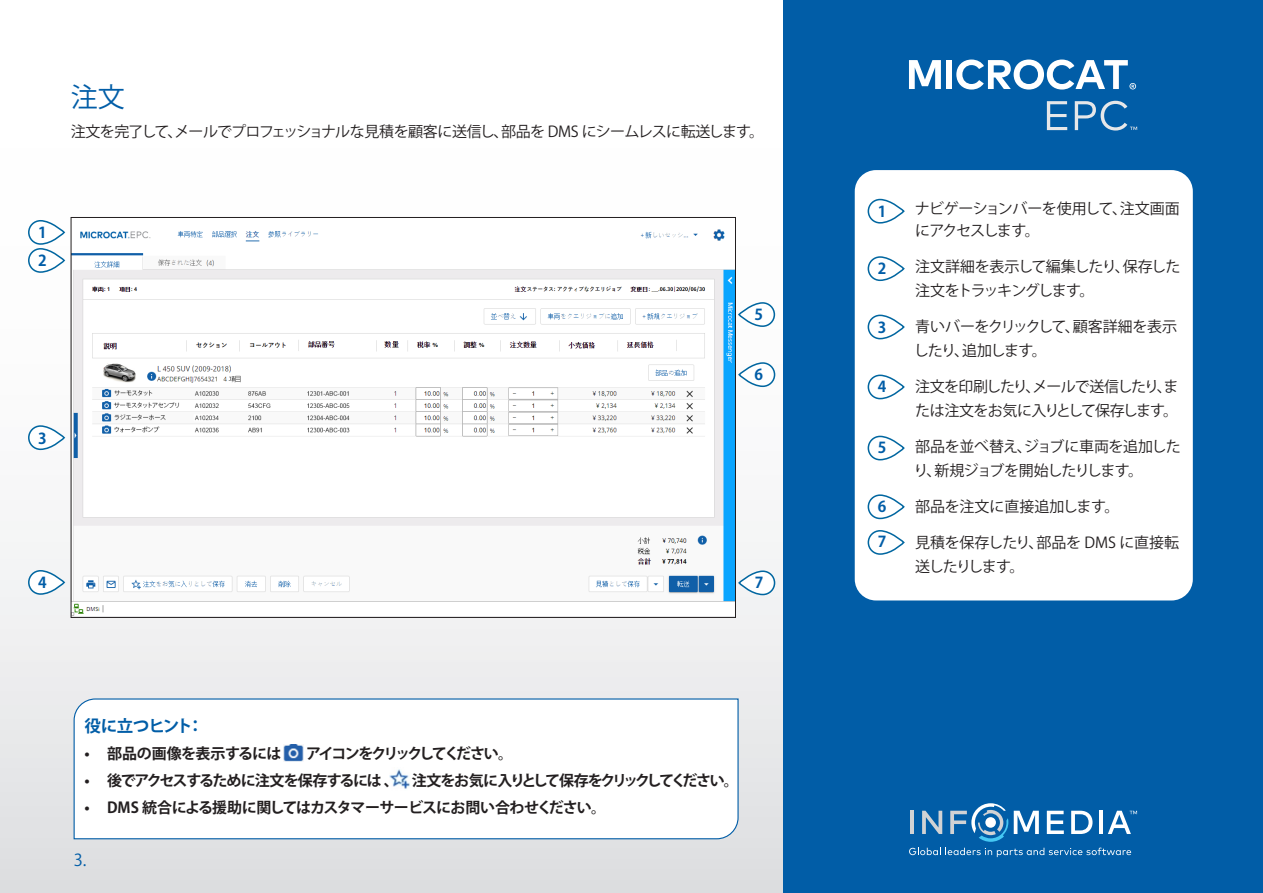
<style>
.page{position:relative;width:1263px;height:893px;background:#fff}
.page>*{position:absolute;margin:0;border:0;box-sizing:border-box;transform-origin:0 0}
.t1{font:27px "Koz Go Pr 6 N";color:#015da7}
.t2{font:700 16.5px "Koz Go Pr 6 N";letter-spacing:-.035em;color:#015da7}
.t3{font:16.5px "Koz Go Pr 6 N";color:#015da7}
.t4{font:15px/24px "Koz Go Pr 6 N";letter-spacing:-.04em;color:#231f20}
.t5{font:700 15px "Koz Go Pr 6 N";letter-spacing:-.08em;color:#231f20}
.t6{font:700 15px "Koz Go Pr 6 N";letter-spacing:-.05em;color:#231f20}
.t7{font:15px/24px "Koz Go Pr 6 N";letter-spacing:-.02em;color:#231f20}
.t8{font:700 15px "Koz Go Pr 6 N";letter-spacing:-.155em;color:#231f20}
.t9{font:15px "Koz Go Pr 6 N";letter-spacing:-.005em;color:#231f20}
.t10{font:700 15px "Koz Go Pr 6 N";color:#015da7}
.t11{font:700 15px "Koz Go Pr 6 N";letter-spacing:-.02em;color:#231f20}
</style>
<div class="page">
<div style="left:0;top:0;width:1263px;height:893px;background:linear-gradient(to bottom,#fff,#e1e3e5)"></div>
<div style="left:783px;top:0;width:480px;height:893px;background:#015da7"></div>
<svg style="left:909px;top:60px;width:32px;height:29px"></svg>
<div style="left:946px;top:60px;width:6px;height:29px;background:#fff"></div>
<svg style="left:956px;top:60px;width:180px;height:30px"></svg>
<svg style="left:1047px;top:101px;width:20px;height:29px"></svg>
<svg style="left:1075px;top:101px;width:62px;height:30px"></svg>
<div style="left:855px;top:170px;width:338px;height:430px;background:#fff;border-radius:21px"></div>
<svg style="left:868px;top:200px;width:36px;height:23px"></svg>
<div style="left:867px;top:199px;width:37px;height:25px;border:2px solid #0166a0;border-radius:12px"></div>
<svg style="left:29px;top:221px;width:35px;height:23px"></svg>
<div style="left:28px;top:220px;width:37px;height:25px;border:2px solid #0166a0;border-radius:12px"></div>
<svg style="left:868px;top:257px;width:36px;height:23px"></svg>
<div style="left:867px;top:256px;width:37px;height:25px;border:2px solid #0166a0;border-radius:12px"></div>
<div style="left:29px;top:249px;width:35px;height:23px;background:#fff;border-radius:12px"></div>
<div style="left:28px;top:248px;width:37px;height:25px;border:2px solid #0166a0;border-radius:12px"></div>
<div style="left:867px;top:315px;width:37px;height:24px;border:2px solid #0166a0;border-radius:12px"></div>
<svg style="left:29px;top:426px;width:35px;height:23px"></svg>
<div style="left:28px;top:425px;width:37px;height:25px;border:2px solid #0166a0;border-radius:12px"></div>
<div style="left:867px;top:375px;width:37px;height:24px;border:2px solid #0166a0;border-radius:12px"></div>
<svg style="left:29px;top:571px;width:35px;height:23px"></svg>
<div style="left:28px;top:570px;width:37px;height:25px;border:2px solid #0166a0;border-radius:12px"></div>
<div style="left:867px;top:436px;width:37px;height:24px;border:2px solid #0166a0;border-radius:12px"></div>
<svg style="left:868px;top:495px;width:36px;height:23px"></svg>
<div style="left:867px;top:494px;width:37px;height:25px;border:2px solid #0166a0;border-radius:12px"></div>
<svg style="left:739px;top:363px;width:35px;height:23px"></svg>
<div style="left:738px;top:362px;width:37px;height:25px;border:2px solid #0166a0;border-radius:12px"></div>
<div style="left:867px;top:530px;width:37px;height:25px;border:2px solid #0166a0;border-radius:12px"></div>
<svg style="left:739px;top:571px;width:35px;height:23px"></svg>
<div style="left:738px;top:570px;width:37px;height:25px;border:2px solid #0166a0;border-radius:12px"></div>
<svg style="left:73px;top:698px;width:666px;height:142px"></svg>
<img style="left:73px;top:219px;width:661px;height:397px">
<img style="left:284px;top:744px;width:19px;height:17px">
<img style="left:390px;top:767px;width:21px;height:23px">
<svg style="left:739px;top:303px;width:35px;height:23px"></svg>
<div style="left:738px;top:302px;width:37px;height:25px;border:2px solid #0166a0;border-radius:12px"></div>
<hr style="left:910px;top:811px;width:4px;height:23px;background:#d1d2d4">
<svg style="left:922px;top:811px;width:20px;height:23px"></svg>
<svg style="left:1014px;top:811px;width:25px;height:23px"></svg>
<svg style="left:1047px;top:811px;width:17px;height:23px"></svg>
<svg style="left:1071px;top:811px;width:21px;height:23px"></svg>
<hr style="left:1099px;top:811px;width:3px;height:23px;background:#fff">
<svg style="left:909px;top:848px;width:222px;height:9px"></svg>
<svg style="left:1108px;top:811px;width:29px;height:23px"></svg>
<svg style="left:950px;top:803px;width:58px;height:39px"></svg>
<p class="t1" style="left:71px;top:82px;width:55px">注文</p>
<p class="t4" style="left:71px;top:119px;width:695px">注文を完了して、メールでプロフェッショナルな見積を顧客に送信し、部品を DMS にシームレスに転送します。</p>
<p class="t10" style="left:38px;top:224px;width:10px">1</p>
<p class="t10" style="left:38px;top:252px;width:10px">2</p>
<p class="t10" style="left:38px;top:430px;width:10px">3</p>
<p class="t10" style="left:754px;top:306px;width:10px">5</p>
<p class="t10" style="left:754px;top:366px;width:10px">6</p>
<p class="t10" style="left:38px;top:574px;width:10px">4</p>
<p class="t10" style="left:755px;top:574px;width:10px">7</p>
<p class="t2" style="left:85px;top:717px;width:120px">役に立つヒント：</p>
<p class="t11" style="left:85px;top:745px;width:198px">• 部品の画像を表示するには</p>
<p class="t8" style="left:306px;top:745px;width:209px">アイコンをクリックしてください。</p>
<p class="t5" style="left:85px;top:772px;width:656px">• 後でアクセスするために注文を保存するには、 注文をお気に入りとして保存をクリックしてください。</p>
<p class="t6" style="left:85px;top:799px;width:523px">• DMS 統合による援助に関してはカスタマーサービスにお問い合わせください。</p>
<p class="t3" style="left:74px;top:851px;width:14px">3.</p>
<p class="t10" style="left:878px;top:203px;width:10px">1</p>
<p class="t10" style="left:878px;top:260px;width:10px">2</p>
<p class="t10" style="left:878px;top:319px;width:10px">3</p>
<p class="t10" style="left:878px;top:379px;width:10px">4</p>
<p class="t10" style="left:878px;top:439px;width:10px">5</p>
<p class="t10" style="left:878px;top:498px;width:10px">6</p>
<p class="t10" style="left:878px;top:533px;width:10px">7</p>
<p class="t4" style="left:915px;top:197px;width:267px;line-height:22.5px">ナビゲーションバーを使用して、注文画面にアクセスします。</p>
<p class="t4" style="left:915px;top:255px;width:267px">注文詳細を表示して編集したり、保存した注文をトラッキングします。</p>
<p class="t4" style="left:914px;top:315px;width:265px">青いバーをクリックして、顧客詳細を表示したり、追加します。</p>
<p class="t4" style="left:915px;top:375px;width:265px">注文を印刷したり、メールで送信したり、または注文をお気に入りとして保存します。</p>
<p class="t4" style="left:913px;top:435px;width:269px">部品を並べ替え、ジョブに車両を追加したり、新規ジョブを開始したりします。</p>
<p class="t9" style="left:915px;top:498px;width:206px">部品を注文に直接追加します。</p>
<p class="t7" style="left:915px;top:531px;width:266px">見積を保存したり、部品を DMS に直接転送したりします。</p>
</div>
